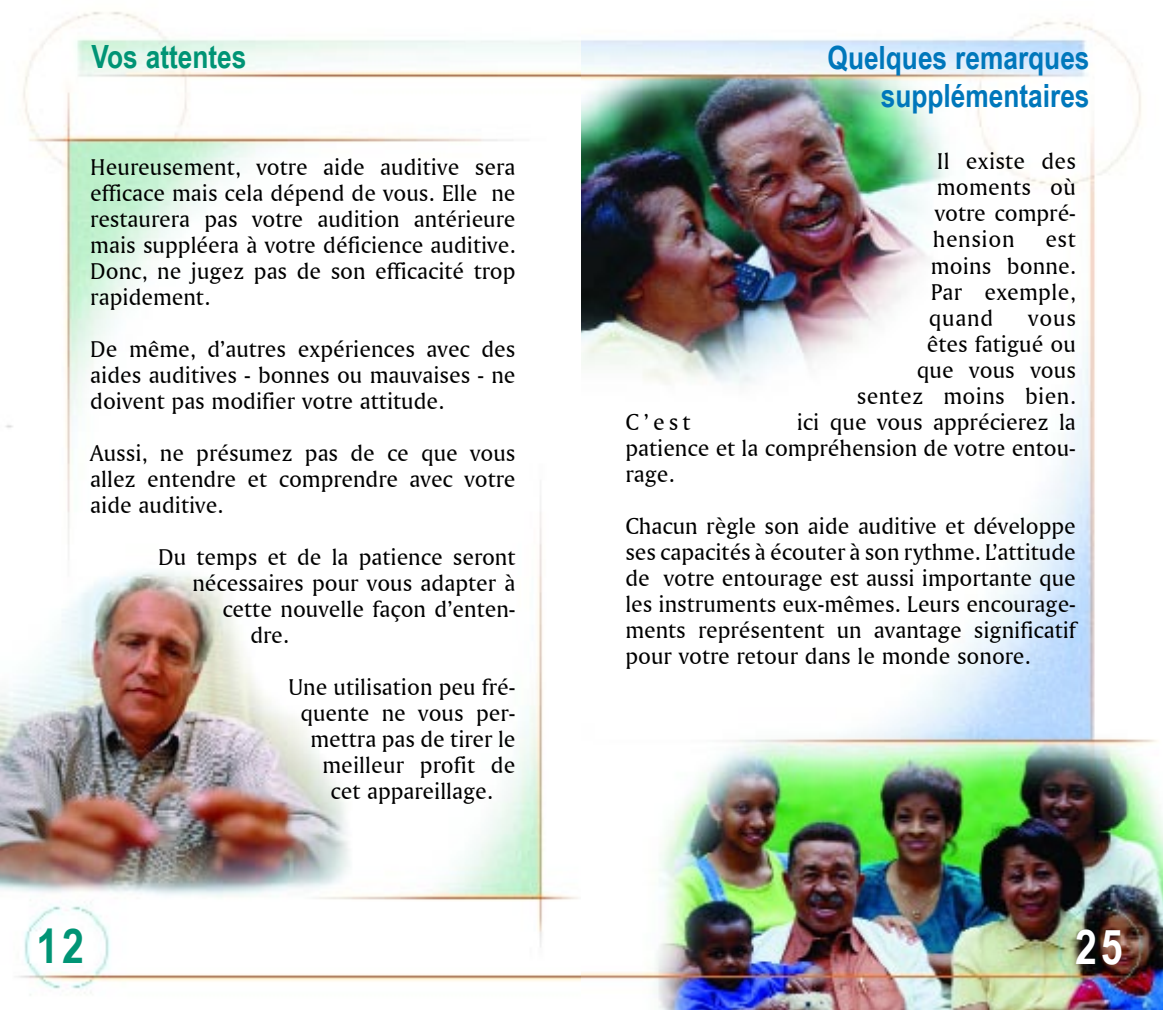
<style>
.page{position:relative;width:1163px;height:1010px;background:#fff}
.page>*{position:absolute;margin:0;border:0;box-sizing:border-box;transform-origin:0 0}
.t1{font:700 48px "Arial Narrow";color:#009475}
.t2{font:700 48px "Arial Narrow";color:#fff}
.t3{font:700 32px/38.4px "Arial Narrow";color:#07b;text-align:right}
.t4{font:700 32px "Arial Narrow";color:#009475}
.t5{font:24px/26px "Amerigo BT Roman A";color:#000;text-align:justify}
</style>
<div class="page">
<img style="left:0;top:11px;width:581px;height:984px">
<img style="left:581px;top:21px;width:581px;height:988px">
<h2 class="t4" style="left:91px;top:32px;width:156px">Vos attentes</h2>
<p class="t5" style="left:90px;top:153px;width:426px">Heureusement, votre aide auditive sera efficace mais cela dépend de vous. Elle ne restaurera pas votre audition antérieure mais suppléera à votre déficience auditive.<br>Donc, ne jugez pas de son efficacité trop rapidement.</p>
<p class="t5" style="left:90px;top:335px;width:426px">De même, d’autres expériences avec des aides auditives - bonnes ou mauvaises - ne doivent pas modifier votre attitude.</p>
<p class="t5" style="left:90px;top:439px;width:426px">Aussi, ne présumez pas de ce que vous allez entendre et comprendre avec votre aide auditive.</p>
<p class="t5" style="left:158px;top:543px;width:358px">Du temps et de la patience seront</p>
<p class="t5" style="left:192px;top:569px;width:324px">nécessaires pour vous adapter à</p>
<p class="t5" style="left:222px;top:595px;width:294px">cette nouvelle façon d’enten-</p>
<p class="t5" style="left:250px;top:621px;width:40px">dre.</p>
<p class="t5" style="left:288px;top:673px;width:228px">Une utilisation peu fré-</p>
<p class="t5" style="left:300px;top:699px;width:216px">quente ne vous per-</p>
<p class="t5" style="left:310px;top:725px;width:206px">mettra pas de tirer le</p>
<p class="t5" style="left:322px;top:751px;width:194px">meilleur profit de</p>
<p class="t5" style="left:330px;top:777px;width:164px">cet appareillage.</p>
<h2 class="t3" style="left:827px;top:37px;width:263px">Quelques remarques supplémentaires</h2>
<p class="t5" style="left:932px;top:148px;width:144px">Il existe des moments où votre compré&shy;hension</p>
<p class="t5" style="left:928px;top:226px;width:148px;text-indent:116px">est moins bonne.<br>Par exemple, quand</p>
<p class="t5" style="left:856px;top:304px;width:221px;text-align:right">vous<br>êtes fatigué ou<br>que vous vous sentez moins bien.</p>
<p class="t5" style="left:625px;top:408px;width:452px;text-indent:171px">ici que vous apprécierez la patience et la compréhension de votre entou&shy;rage.</p>
<p class="t5" style="left:625px;top:512px;width:452px">Chacun règle son aide auditive et développe ses capacités à écouter à son rythme. L’attitude de votre entourage est aussi importante que les instruments eux-mêmes. Leurs encourage&shy;ments représentent un avantage significatif pour votre retour dans le monde sonore.</p>
<p class="t5" style="left:625px;top:408px;width:67px">C’est</p>
<h1 class="t1" style="left:37px;top:909px;width:49px">12</h1>
<h1 class="t2" style="left:1075px;top:910px;width:49px">25</h1>
</div>
